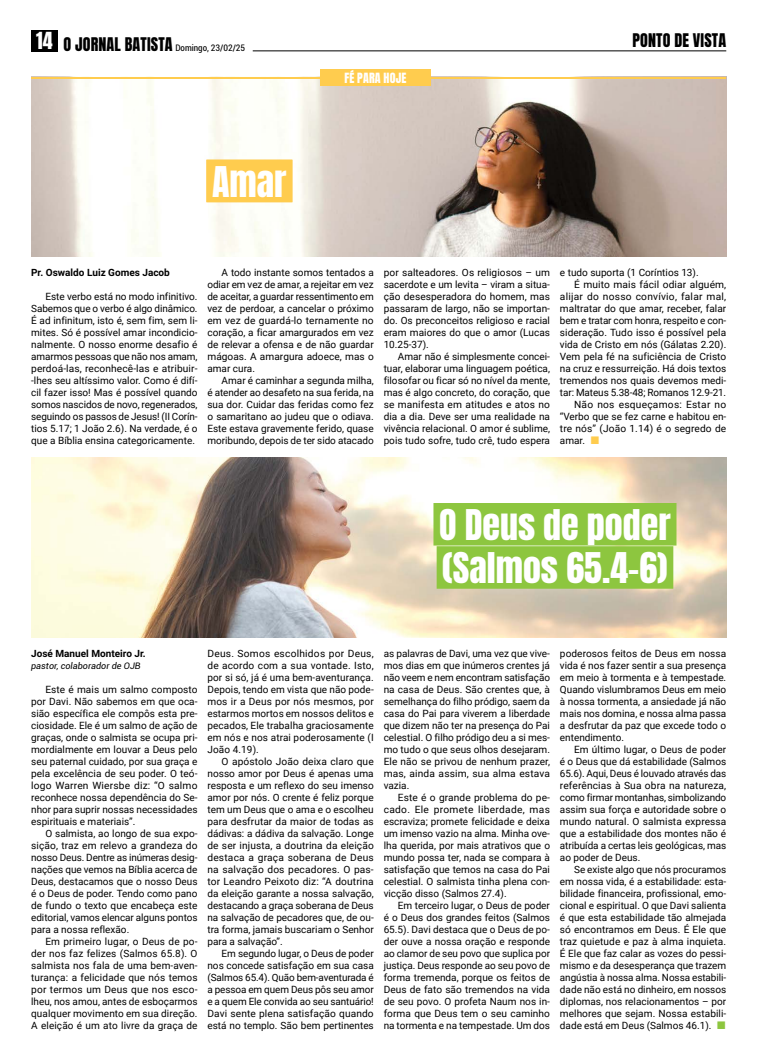
<style>
.page{position:relative;width:766px;height:1063px;background:#fff}
.page>*{position:absolute;margin:0;border:0;box-sizing:border-box;transform-origin:0 0}
.t1{font:36px/43.2px "Anton";color:#fff}
.t2{font:16px "Anton";letter-spacing:.01em;color:#000}
.t3{font:12px "Anton";letter-spacing:.01em;color:#fff}
.t4{font:10px/12px "Roboto";color:#000;text-align:justify}
.t5{font:700 10px "Roboto";color:#000}
.t6{font:10px "Roboto";letter-spacing:.02em;color:#000}
.t7{font:10px "Roboto";letter-spacing:.025em;color:#000}
.t8{font:condensed 9px "Roboto";color:#000}
.t9{font:italic 9px "Roboto";color:#000}
.s1{font-family:"Anton";font-stretch:normal;font-size:16px}
.s2{color:#ffcc4e}
.s3{color:#8dc63f}
</style>
<div class="page">
<img style="left:31px;top:457px;width:695px;height:181px">
<img style="left:31px;top:76px;width:695px;height:181px">
<div style="left:31px;top:30px;width:26px;height:21px;background:#000"></div>
<hr style="left:253px;top:50px;width:473px;height:1px;background:#000">
<hr style="left:31px;top:77px;width:695px;height:2px;background:#ffcc4e">
<div style="left:320px;top:69px;width:110px;height:17px;background:#ffcc4e"></div>
<div style="left:433px;top:503px;width:243px;height:43px;background:#8dc63f"></div>
<div style="left:436px;top:546px;width:237px;height:43px;background:#8dc63f"></div>
<div style="left:206px;top:160px;width:86px;height:42px;background:#ffcc4e"></div>
<p class="t8" style="left:36px;top:42px;width:210px"><sup>14</sup> <span class="s1">O JORNAL BATISTA</span> Domingo, 23/02/25</p>
<p class="t3" style="left:344px;top:72px;width:63px">FÉ PARA HOJE</p>
<h2 class="t2" style="left:632px;top:32px;width:95px">PONTO DE VISTA</h2>
<h1 class="t1" style="left:212px;top:163px;width:76px">Amar</h1>
<p class="t5" style="left:31px;top:265px;width:140px">Pr. Oswaldo Luiz Gomes Jacob</p>
<p class="t4" style="left:31px;top:290px;width:168px;text-indent:14px">Este verbo está no modo infinitivo.<br>Sabemos que o verbo é algo dinâmico.<br>É ad infinitum, isto é, sem fim, sem li&shy;mites. Só é possível amar incondicio&shy;nalmente. O nosso enorme desafio é amarmos pessoas que não nos amam, perdoá-las, reconhecê-las e atribuir--lhes seu altíssimo valor. Como é difí&shy;cil fazer isso! Mas é possível quando somos nascidos de novo, regenerados, seguindo os passos de Jesus! (II Corín&shy;tios 5.17; 1 João 2.6). Na verdade, é o que a Bíblia ensina categoricamente.</p>
<p class="t4" style="left:207px;top:266px;width:168px;text-indent:14px">A todo instante somos tentados a odiar em vez de amar, a rejeitar em vez de aceitar, a guardar ressentimento em vez de perdoar, a cancelar o próximo em vez de guardá-lo ternamente no coração, a ficar amargurados em vez de relevar a ofensa e de não guardar mágoas. A amargura adoece, mas o amar cura.</p>
<p class="t4" style="left:207px;top:374px;width:168px;text-indent:14px">Amar é caminhar a segunda milha, é atender ao desafeto na sua ferida, na sua dor. Cuidar das feridas como fez o samaritano ao judeu que o odiava.<br>Este estava gravemente ferido, quase moribundo, depois de ter sido atacado</p>
<p class="t4" style="left:383px;top:266px;width:168px">por salteadores. Os religiosos – um sacerdote e um levita – viram a situa&shy;ção desesperadora do homem, mas passaram de largo, não se importan&shy;do. Os preconceitos religioso e racial eram maiores do que o amor (Lucas 10.25-37).</p>
<p class="t4" style="left:383px;top:350px;width:168px;text-indent:14px">Amar não é simplesmente concei&shy;tuar, elaborar uma linguagem poética, filosofar ou ficar só no nível da mente, mas é algo concreto, do coração, que se manifesta em atitudes e atos no dia a dia. Deve ser uma realidade na vivência relacional. O amor é sublime, pois tudo sofre, tudo crê, tudo espera</p>
<p class="t4" style="left:559px;top:266px;width:140px">e tudo suporta (1 Coríntios 13).</p>
<p class="t4" style="left:574px;top:278px;width:154px">É muito mais fácil odiar alguém,</p>
<p class="t6" style="left:559px;top:289px;width:168px">alijar do nosso convívio, falar mal,</p>
<p class="t4" style="left:559px;top:302px;width:168px">maltratar do que amar, receber, falar</p>
<p class="t4" style="left:559px;top:314px;width:168px">bem e tratar com honra, respeito e con-</p>
<p class="t4" style="left:559px;top:326px;width:168px">sideração. Tudo isso é possível pela</p>
<p class="t4" style="left:559px;top:338px;width:168px">vida de Cristo em nós (Gálatas 2.20).</p>
<p class="t4" style="left:559px;top:350px;width:168px">Vem pela fé na suficiência de Cristo</p>
<p class="t4" style="left:559px;top:362px;width:168px">na cruz e ressurreição. Há dois textos</p>
<p class="t4" style="left:559px;top:374px;width:168px">tremendos nos quais devemos medi-</p>
<p class="t4" style="left:559px;top:386px;width:168px">tar: Mateus 5.38-48; Romanos 12.9-21.</p>
<p class="t7" style="left:574px;top:397px;width:154px">Não nos esqueçamos: Estar no</p>
<p class="t4" style="left:559px;top:410px;width:168px">“Verbo que se fez carne e habitou en-</p>
<p class="t4" style="left:559px;top:422px;width:168px">tre nós” (João 1.14) é o segredo de</p>
<p class="t4" style="left:559px;top:434px;width:41px">amar. <span class="s2">■</span></p>
<h1 class="t1" style="left:439px;top:506px;width:233px">O Deus de poder (Salmos 65.4-6)</h1>
<p class="t5" style="left:31px;top:646px;width:116px">José Manuel Monteiro Jr.</p>
<p class="t9" style="left:31px;top:659px;width:111px">pastor, colaborador de OJB</p>
<p class="t4" style="left:31px;top:683px;width:168px;text-indent:14px">Este é mais um salmo composto por Davi. Não sabemos em que oca&shy;sião específica ele compôs esta pre&shy;ciosidade. Ele é um salmo de ação de graças, onde o salmista se ocupa pri&shy;mordialmente em louvar a Deus pelo seu paternal cuidado, por sua graça e pela excelência de seu poder. O teó&shy;logo Warren Wiersbe diz: “O salmo reconhece nossa dependência do Se&shy;nhor para suprir nossas necessidades espirituais e materiais”.</p>
<p class="t4" style="left:31px;top:827px;width:168px;text-indent:14px">O salmista, ao longo de sua expo&shy;sição, traz em relevo a grandeza do nosso Deus. Dentre as inúmeras desig&shy;nações que vemos na Bíblia acerca de Deus, destacamos que o nosso Deus é o Deus de poder. Tendo como pano de fundo o texto que encabeça este editorial, vamos elencar alguns pontos para a nossa reflexão.</p>
<p class="t4" style="left:31px;top:935px;width:168px;text-indent:14px">Em primeiro lugar, o Deus de po&shy;der nos faz felizes (Salmos 65.8). O salmista nos fala de uma bem-aven&shy;turança: a felicidade que nós temos por termos um Deus que nos esco&shy;lheu, nos amou, antes de esboçarmos qualquer movimento em sua direção.<br>A eleição é um ato livre da graça de</p>
<p class="t4" style="left:207px;top:647px;width:168px">Deus. Somos escolhidos por Deus, de acordo com a sua vontade. Isto, por si só, já é uma bem-aventurança.<br>Depois, tendo em vista que não pode&shy;mos ir a Deus por nós mesmos, por estarmos mortos em nossos delitos e pecados, Ele trabalha graciosamente em nós e nos atrai poderosamente (I João 4.19).</p>
<p class="t4" style="left:207px;top:755px;width:168px;text-indent:14px">O apóstolo João deixa claro que nosso amor por Deus é apenas uma resposta e um reflexo do seu imenso amor por nós. O crente é feliz porque tem um Deus que o ama e o escolheu para desfrutar da maior de todas as dádivas: a dádiva da salvação. Longe de ser injusta, a doutrina da eleição destaca a graça soberana de Deus na salvação dos pecadores. O pas&shy;tor Leandro Peixoto diz: “A doutrina da eleição garante a nossa salvação, destacando a graça soberana de Deus na salvação de pecadores que, de ou&shy;tra forma, jamais buscariam o Senhor para a salvação”.</p>
<p class="t4" style="left:207px;top:947px;width:168px;text-indent:14px">Em segundo lugar, o Deus de poder nos concede satisfação em sua casa (Salmos 65.4). Quão bem-aventurada é a pessoa em quem Deus pôs seu amor e a quem Ele convida ao seu santuário!<br>Davi sente plena satisfação quando está no templo. São bem pertinentes</p>
<p class="t4" style="left:383px;top:647px;width:168px">as palavras de Davi, uma vez que vive&shy;mos dias em que inúmeros crentes já não veem e nem encontram satisfação na casa de Deus. São crentes que, à semelhança do filho pródigo, saem da casa do Pai para viverem a liberdade que dizem não ter na presença do Pai celestial. O filho pródigo deu a si mes&shy;mo tudo o que seus olhos desejaram.<br>Ele não se privou de nenhum prazer, mas, ainda assim, sua alma estava vazia.</p>
<p class="t4" style="left:383px;top:791px;width:168px;text-indent:14px">Este é o grande problema do pe&shy;cado. Ele promete liberdade, mas escraviza; promete felicidade e deixa um imenso vazio na alma. Minha ove&shy;lha querida, por mais atrativos que o mundo possa ter, nada se compara à satisfação que temos na casa do Pai celestial. O salmista tinha plena con&shy;vicção disso (Salmos 27.4).</p>
<p class="t4" style="left:383px;top:899px;width:168px;text-indent:14px">Em terceiro lugar, o Deus de poder é o Deus dos grandes feitos (Salmos 65.5). Davi destaca que o Deus de po&shy;der ouve a nossa oração e responde ao clamor de seu povo que suplica por justiça. Deus responde ao seu povo de forma tremenda, porque os feitos de Deus de fato são tremendos na vida de seu povo. O profeta Naum nos in&shy;forma que Deus tem o seu caminho na tormenta e na tempestade. Um dos</p>
<p class="t4" style="left:559px;top:647px;width:168px">poderosos feitos de Deus em nossa vida é nos fazer sentir a sua presença em meio à tormenta e à tempestade.<br>Quando vislumbramos Deus em meio à nossa tormenta, a ansiedade já não mais nos domina, e nossa alma passa a desfrutar da paz que excede todo o entendimento.</p>
<p class="t4" style="left:559px;top:743px;width:168px;text-indent:14px">Em último lugar, o Deus de poder é o Deus que dá estabilidade (Salmos 65.6). Aqui, Deus é louvado através das referências à Sua obra na natureza, como firmar montanhas, simbolizando assim sua força e autoridade sobre o mundo natural. O salmista expressa que a estabilidade dos montes não é atribuída a certas leis geológicas, mas ao poder de Deus.</p>
<p class="t4" style="left:559px;top:863px;width:168px;text-indent:14px">Se existe algo que nós procuramos em nossa vida, é a estabilidade: esta&shy;bilidade financeira, profissional, emo&shy;cional e espiritual. O que Davi salienta é que esta estabilidade tão almejada só encontramos em Deus. É Ele que traz quietude e paz à alma inquieta.<br>É Ele que faz calar as vozes do pessi&shy;mismo e da desesperança que trazem angústia à nossa alma. Nossa estabili&shy;dade não está no dinheiro, em nossos diplomas, nos relacionamentos – por melhores que sejam. Nossa estabili&shy;dade está em Deus (Salmos 46.1). <span class="s3">■</span></p>
</div>
